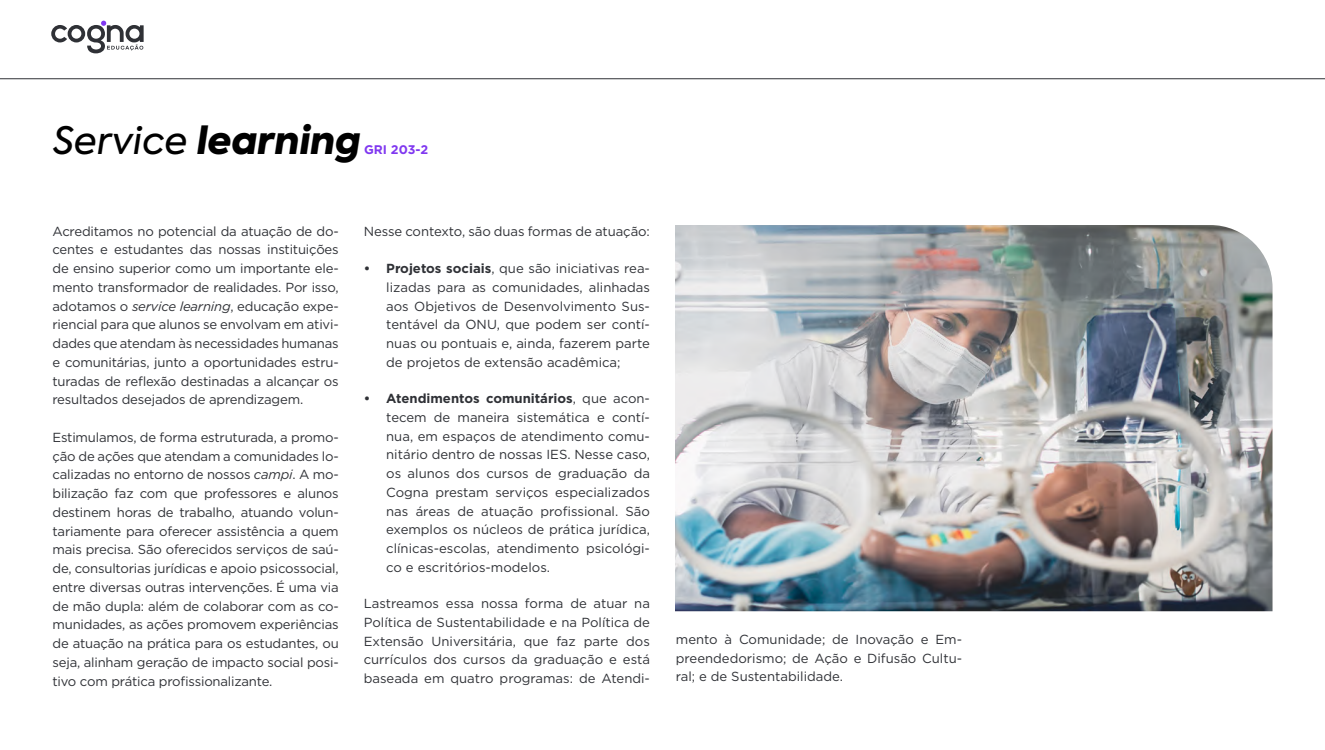
<style>
.page{position:relative;width:1325px;height:750px;background:#fff}
.page>*{position:absolute;margin:0;border:0;box-sizing:border-box;transform-origin:0 0}
.t1{font:italic 900 37.5px "Axiforma";color:#000}
.t2{font:13.12px/18.8px "Gotham";letter-spacing:-.005em;color:#2f3136;text-align:justify}
.t3{font:700 12.5px "Gotham";color:#8038f0}
.s1{font-weight:400}
.s2{font-style:italic}
.s3{font-weight:700}
</style>
<div class="page">
<img style="left:675px;top:225px;width:597px;height:386px">
<svg style="left:51px;top:21px;width:93px;height:32px"></svg>
<hr style="left:0;top:79px;width:1325px;height:1px;background:#2f3136">
<h1 class="t1" style="left:52px;top:114px;width:309px"><span class="s1">Service</span> learning</h1>
<p class="t3" style="left:364px;top:141px;width:66px">GRI 203-2</p>
<p class="t2" style="left:52px;top:221px;width:288px">Acreditamos no potencial da atuação de do&shy;centes e estudantes das nossas instituições de ensino superior como um importante ele&shy;mento transformador de realidades. Por isso, adotamos o <span class="s2">service learning</span>, educação expe&shy;riencial para que alunos se envolvam em ativi&shy;dades que atendam às necessidades humanas e comunitárias, junto a oportunidades estru&shy;turadas de reflexão destinadas a alcançar os resultados desejados de aprendizagem.</p>
<p class="t2" style="left:52px;top:428px;width:288px">Estimulamos, de forma estruturada, a promo&shy;ção de ações que atendam a comunidades lo&shy;calizadas no entorno de nossos <span class="s2">campi</span>. A mo&shy;bilização faz com que professores e alunos destinem horas de trabalho, atuando volun&shy;tariamente para oferecer assistência a quem mais precisa. São oferecidos serviços de saú&shy;de, consultorias jurídicas e apoio psicossocial, entre diversas outras intervenções. É uma via de mão dupla: além de colaborar com as co&shy;munidades, as ações promovem experiências de atuação na prática para os estudantes, ou seja, alinham geração de impacto social posi&shy;tivo com prática profissionalizante.</p>
<p class="t2" style="left:364px;top:221px;width:288px">Nesse contexto, são duas formas de atuação:</p>
<p class="t2" style="left:386px;top:259px;width:265px;text-indent:-22px"><span class="s3">• Projetos sociais</span>, que são iniciativas rea&shy;lizadas para as comunidades, alinhadas aos Objetivos de Desenvolvimento Sus&shy;tentável da ONU, que podem ser contí&shy;nuas ou pontuais e, ainda, fazerem parte de projetos de extensão acadêmica;</p>
<p class="t2" style="left:386px;top:389px;width:265px;text-indent:-22px"><span class="s3">• Atendimentos comunitários</span>, que acon&shy;tecem de maneira sistemática e contí&shy;nua, em espaços de atendimento comu&shy;nitário dentro de nossas IES. Nesse caso, os alunos dos cursos de graduação da Cogna prestam serviços especializados nas áreas de atuação profissional. São exemplos os núcleos de prática jurídica, clínicas-escolas, atendimento psicológi&shy;co e escritórios-modelos.</p>
<p class="t2" style="left:364px;top:594px;width:288px">Lastreamos essa nossa forma de atuar na Política de Sustentabilidade e na Política de Extensão Universitária, que faz parte dos currículos dos cursos da graduação e está baseada em quatro programas: de Atendi-</p>
<p class="t2" style="left:676px;top:630px;width:288px">mento à Comunidade; de Inovação e Em&shy;preendedorismo; de Ação e Difusão Cultu&shy;ral; e de Sustentabilidade.</p>
</div>
